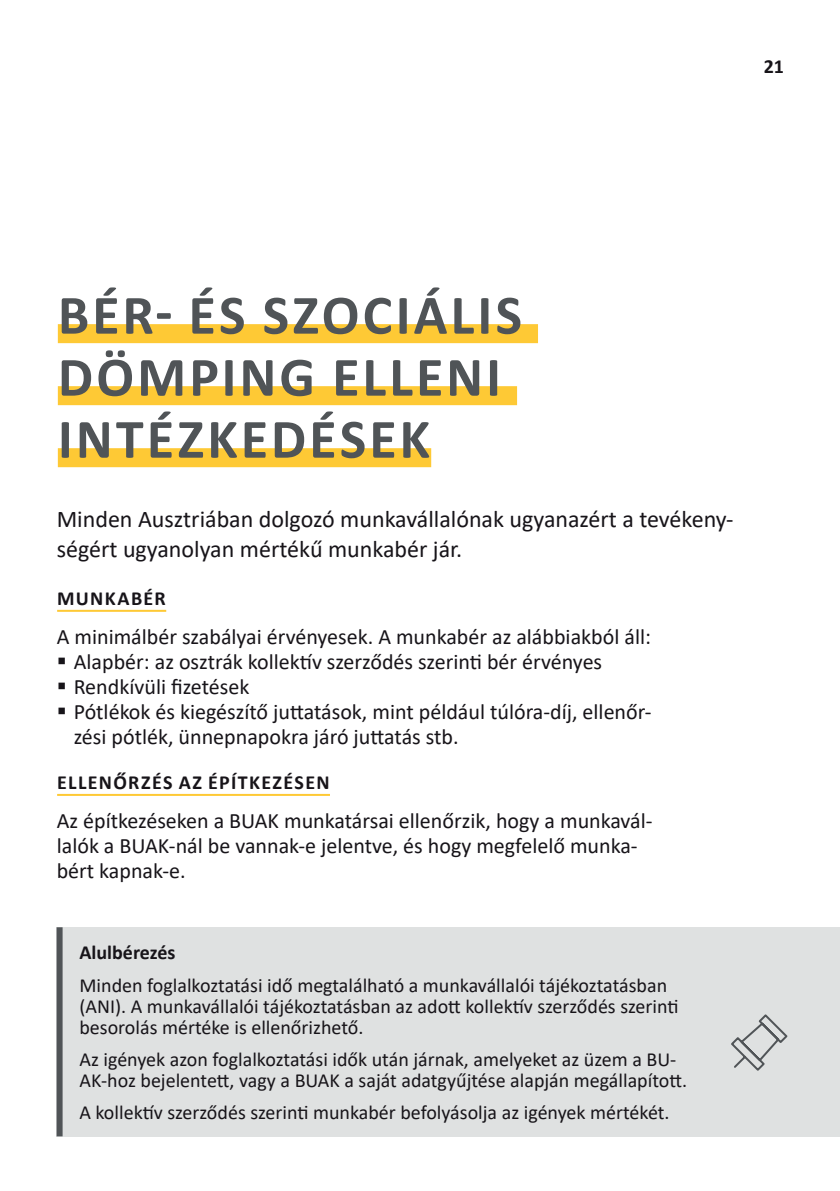
<style>
.page{position:relative;width:840px;height:1191px;background:#fff}
.page>*{position:absolute;margin:0;border:0;box-sizing:border-box;transform-origin:0 0}
.t1{font:700 56px/62px "Calibri";letter-spacing:.055em;color:#505457}
.t2{font:24px/30px "Calibri";color:#171419}
.t3{font:22px/25px "Calibri";color:#171419}
.t4{font:20px/21px "Calibri";color:#171419}
.t5{font:700 20px "Calibri";letter-spacing:.065em;color:#171419}
.t6{font:700 20px "Calibri";color:#171419}
</style>
<div class="page">
<div style="left:58px;top:324px;width:479px;height:19px;background:#fec935"></div>
<div style="left:58px;top:386px;width:458px;height:19px;background:#fec935"></div>
<div style="left:58px;top:448px;width:373px;height:19px;background:#fec935"></div>
<hr style="left:57px;top:610px;width:109px;height:2px;background:#fec935">
<hr style="left:57px;top:794px;width:273px;height:2px;background:#fec935">
<div style="left:57px;top:927px;width:782px;height:209px;background:#dfe1e1"></div>
<div style="left:57px;top:927px;width:6px;height:209px;background:#505457"></div>
<svg style="left:731px;top:1014px;width:57px;height:57px"></svg>
<p class="t5" style="left:763px;top:52px;width:22px">21</p>
<h1 class="t1" style="left:58px;top:283px;width:465px">BÉR- ÉS SZOCIÁLIS<br>DÖMPING ELLENI<br>INTÉZKEDÉSEK</h1>
<p class="t2" style="left:57px;top:504px;width:678px">Minden Ausztriában dolgozó munkavállalónak ugyanazért a tevékeny&shy;ségért ugyanolyan mértékű munkabér jár.</p>
<p class="t5" style="left:57px;top:584px;width:110px">MUNKABÉR</p>
<p class="t3" style="left:74px;top:623px;width:579px;text-indent:-17px">A minimálbér szabályai érvényesek. A munkabér az alábbiakból áll:<br>Alapbér: az osztrák kollektív szerződés szerinti bér érvényes Rendkívüli fizetések<br>Pótlékok és kiegészítő juttatások, mint például túlóra-díj, ellenőr&shy;zési pótlék, ünnepnapokra járó juttatás stb.</p>
<p class="t5" style="left:57px;top:768px;width:274px">ELLENŐRZÉS AZ ÉPÍTKEZÉSEN</p>
<p class="t3" style="left:57px;top:807px;width:597px">Az építkezéseken a BUAK munkatársai ellenőrzik, hogy a munkavál&shy;lalók a BUAK-nál be vannak-e jelentve, és hogy megfelelő munka&shy;bért kapnak-e.</p>
<p class="t6" style="left:79px;top:938px;width:97px">Alulbérezés</p>
<p class="t4" style="left:79px;top:974px;width:600px">Minden foglalkoztatási idő megtalálható a munkavállalói tájékoztatásban (ANI). A munkavállalói tájékoztatásban az adott kollektív szerződés szerinti besorolás mértéke is ellenőrizhető.</p>
<p class="t4" style="left:79px;top:1048px;width:609px">Az igények azon foglalkoztatási idők után járnak, amelyeket az üzem a BU-<br>AK-hoz bejelentett, vagy a BUAK a saját adatgyűjtése alapján megállapított.</p>
<p class="t4" style="left:79px;top:1101px;width:591px">A kollektív szerződés szerinti munkabér befolyásolja az igények mértékét.</p>
</div>
